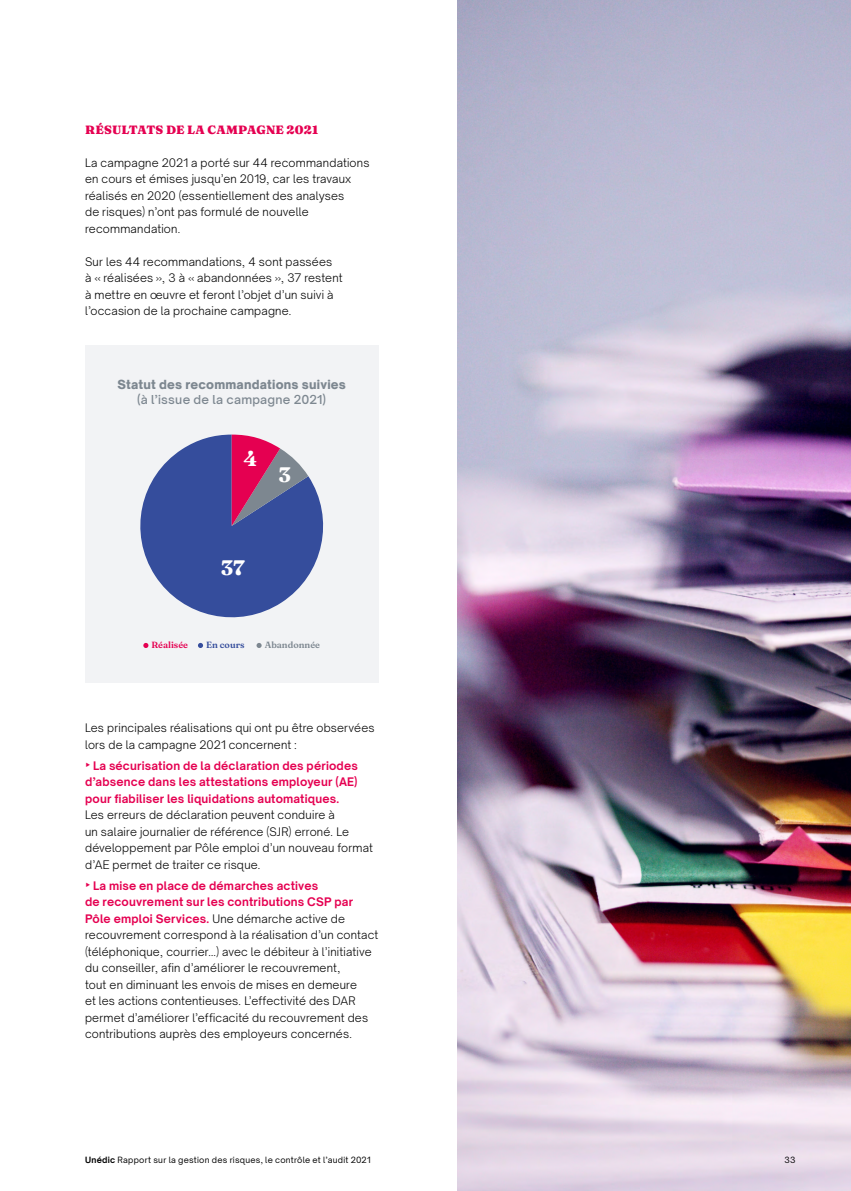
<style>
.page{position:relative;width:851px;height:1191px;background:#fff}
.page>*{position:absolute;margin:0;border:0;box-sizing:border-box;transform-origin:0 0}
.t1{font:700 21px "Fraunces 9 pt";color:#fff}
.t2{font:900 12px "Open Sauce Sans";letter-spacing:.02em;color:#7d8790}
.t3{font:500 12px "Open Sauce Sans";letter-spacing:.02em;color:#7d8790}
.t4{font:900 12px "Fraunces 9 pt";letter-spacing:.015em;color:#e50051}
.t5{font:300 11.25px/16.5px "Open Sauce Sans";letter-spacing:.015em;color:#000}
.t6{font:700 11.25px/16.5px "Open Sauce Sans";letter-spacing:.015em;color:#e50051;text-align:justify}
.t7{font:600 9px "Fraunces 9 pt";color:#7d8790}
.t8{font:600 9px "Fraunces 9 pt";color:#e50051}
.t9{font:600 9px "Fraunces 9 pt";color:#354d9c}
.t10{font:8.25px "Open Sauce Sans";letter-spacing:.03em;color:#000}
.s1{font-weight:700;color:#e50051}
.s2{font-weight:700}
</style>
<div class="page">
<img style="left:457px;top:0;width:393px;height:1191px">
<div style="left:85px;top:345px;width:293px;height:338px;background:#f2f3f5"></div>
<svg style="left:143px;top:643px;width:5px;height:5px"></svg>
<svg style="left:198px;top:643px;width:5px;height:5px"></svg>
<svg style="left:256px;top:643px;width:5px;height:5px"></svg>
<svg style="left:140px;top:434px;width:184px;height:184px;fill:#354d9c"></svg>
<svg style="left:232px;top:434px;width:76px;height:92px;background:#9c5a8c"></svg>
<p class="t4" style="left:85px;top:120px;width:234px">RÉSULTATS DE LA CAMPAGNE 2021</p>
<p class="t5" style="left:85px;top:154px;width:286px">La campagne 2021 a porté sur 44 recommandations en cours et émises jusqu’en 2019, car les travaux réalisés en 2020 (essentiellement des analyses<br>de risques) n’ont pas formulé de nouvelle recommandation.</p>
<p class="t5" style="left:85px;top:253px;width:259px">Sur les 44 recommandations, 4 sont passées<br>à « réalisées », 3 à « abandonnées », 37 restent à mettre en oeuvre et feront l’objet d’un suivi à l’occasion de la prochaine campagne.</p>
<p class="t2" style="left:117px;top:376px;width:230px">Statut des recommandations suivies</p>
<p class="t3" style="left:137px;top:391px;width:190px">(à l’issue de la campagne 2021)</p>
<h1 class="t1" style="left:243px;top:442px;width:15px">4</h1>
<h1 class="t1" style="left:278px;top:459px;width:14px">3</h1>
<h1 class="t1" style="left:221px;top:552px;width:25px">37</h1>
<p class="t8" style="left:151px;top:638px;width:38px">Réalisée</p>
<p class="t9" style="left:206px;top:638px;width:40px">En cours</p>
<p class="t7" style="left:265px;top:638px;width:57px">Abandonnée</p>
<p class="t5" style="left:85px;top:719px;width:291px">Les principales réalisations qui ont pu être observées lors de la campagne 2021 concernent :</p>
<p class="t6" style="left:85px;top:757px;width:274px">‣ La sécurisation de la déclaration des périodes d’absence dans les attestations employeur (AE) pour fiabiliser les liquidations automatiques.</p>
<p class="t5" style="left:85px;top:806px;width:289px">Les erreurs de déclaration peuvent conduire à<br>un salaire journalier de référence (SJR) erroné. Le développement par Pôle emploi d’un nouveau format d’AE permet de traiter ce risque.</p>
<p class="t5" style="left:85px;top:877px;width:295px"><span class="s1">‣ La mise en place de démarches actives<br>de recouvrement sur les contributions CSP par Pôle emploi Services.</span> Une démarche active de recouvrement correspond à la réalisation d’un contact (téléphonique, courrier…) avec le débiteur à l’initiative du conseiller, afin d’améliorer le recouvrement,<br>tout en diminuant les envois de mises en demeure<br>et les actions contentieuses. L’effectivité des DAR permet d’améliorer l’efficacité du recouvrement des contributions auprès des employeurs concernés.</p>
<p class="t10" style="left:85px;top:1154px;width:287px"><span class="s2">Unédic</span> Rapport sur la gestion des risques, le contrôle et l’audit 2021</p>
<p class="t10" style="left:784px;top:1154px;width:13px">33</p>
</div>
